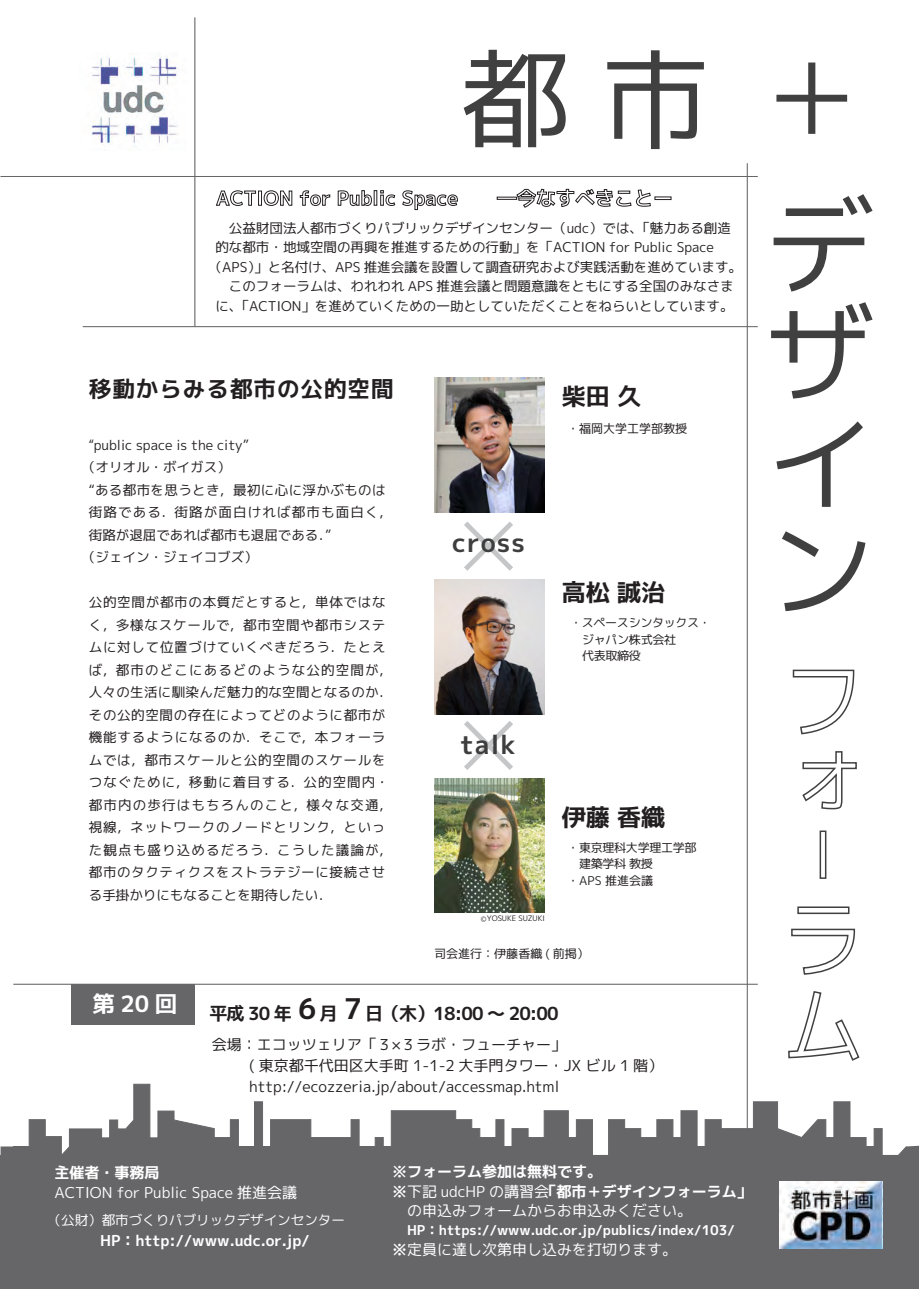
<style>
.page{position:relative;width:919px;height:1289px;background:#fff}
.page>*{position:absolute;margin:0;border:0;box-sizing:border-box;transform-origin:0 0}
.t1{font:25.65px "Mig Mix 1 P Bold";letter-spacing:.045em;color:#3e3e3f}
.t2{font:24px "Mig Mix 1 P Bold";color:#231f20}
.t3{font:22.5px "Mig Mix 1 P Bold";letter-spacing:.045em;color:#231f20}
.t4{font:22.5px "Mig Mix 1 P Bold";color:#fff}
.t5{font:18px "Mig Mix 1 P Bold";letter-spacing:-.05em;color:#231f20}
.t6{font:15px/21px "Mig Mix 1 P Regular";color:#231f20}
.t7{font:15px/19.5px "Mig Mix 1 P Bold";color:#fff}
.t8{font:15px "Mig Mix 1 P Regular";color:#fff}
.t9{font:13.5px/22.5px "Mig Mix 1 P Regular";letter-spacing:.055em;color:#231f20}
.t10{font:13.5px "Mig Mix 1 P Regular";color:#231f20}
.t11{font:13.5px "Mig Mix 1 P Bold";color:#fff}
.t12{font:13.5px "Mig Mix 1 P Regular";color:#fff}
.t13{font:13.5px "Mig Mix 1 P Regular";letter-spacing:.025em;color:#231f20}
.t14{font:13.5px "Mig Mix 1 P Regular";letter-spacing:.085em;color:#231f20}
.t15{font:12.3px "Mig Mix 1 P Regular";color:#231f20}
.t16{font:12px/16.5px "Mig Mix 1 P Regular";letter-spacing:-.025em;color:#231f20}
.t17{font:12px "Mig Mix 1 P Regular";color:#231f20}
.t18{font:7.5px "Mig Mix 1 P Regular";color:#231f20}
.s1{font-family:"Koz Go Pr 6 N"}
.s2{font-size:28.5px}
.s3{font-family:"Mig Mix 1 P Regular"}
.s4{font-family:"Mig Mix 1 P Bold"}
</style>
<div class="page">
<div style="left:1px;top:1155px;width:917px;height:133px;background:#666568"></div>
<hr style="left:1px;top:176px;width:756px;height:1px;background:#666568">
<hr style="left:746px;top:163px;width:1px;height:1117px;background:#666568">
<hr style="left:194px;top:17px;width:1px;height:310px;background:#666568">
<hr style="left:83px;top:326px;width:674px;height:1px;background:#666568">
<hr style="left:13px;top:983px;width:744px;height:1px;background:#666568">
<svg style="left:13px;top:1083px;width:894px;height:72px"></svg>
<img style="left:434px;top:778px;width:111px;height:135px">
<img style="left:434px;top:378px;width:111px;height:134px">
<img style="left:434px;top:579px;width:111px;height:135px">
<svg style="left:464px;top:721px;width:49px;height:49px"></svg>
<div style="left:71px;top:984px;width:123px;height:40px;background:#666568"></div>
<svg style="left:463px;top:50px;width:102px;height:97px"></svg>
<svg style="left:607px;top:50px;width:96px;height:99px"></svg>
<svg style="left:776px;top:63px;width:71px;height:71px"></svg>
<svg style="left:773px;top:194px;width:99px;height:98px"></svg>
<svg style="left:771px;top:302px;width:101px;height:96px"></svg>
<svg style="left:776px;top:421px;width:86px;height:86px"></svg>
<svg style="left:782px;top:531px;width:83px;height:80px"></svg>
<svg style="left:216px;top:190px;width:40px;height:16px"></svg>
<div style="left:258px;top:191px;width:4px;height:14px;border:1px solid #231f20"></div>
<svg style="left:264px;top:190px;width:28px;height:16px"></svg>
<svg style="left:300px;top:190px;width:30px;height:16px"></svg>
<svg style="left:338px;top:190px;width:34px;height:16px"></svg>
<div style="left:374px;top:190px;width:3px;height:15px;border:1px solid #231f20"></div>
<svg style="left:380px;top:190px;width:15px;height:16px"></svg>
<svg style="left:402px;top:190px;width:56px;height:20px"></svg>
<svg style="left:516px;top:189px;width:134px;height:19px"></svg>
<div style="left:654px;top:197px;width:17px;height:3px;border:1px solid #231f20"></div>
<img style="left:90px;top:54px;width:88px;height:97px">
<img style="left:779px;top:1181px;width:103px;height:67px">
<svg style="left:792px;top:669px;width:63px;height:66px"></svg>
<svg style="left:802px;top:751px;width:55px;height:59px"></svg>
<div style="left:819px;top:830px;width:7px;height:48px;border:2px solid #404041"></div>
<svg style="left:791px;top:906px;width:64px;height:69px"></svg>
<svg style="left:788px;top:991px;width:72px;height:70px"></svg>
<svg style="left:464px;top:521px;width:49px;height:49px"></svg>
<p class="t10" style="left:215px;top:218px;width:517px">　公益財団法人都市づくりパブリックデザインセンター（udc）では、「魅力ある創造</p>
<p class="t10" style="left:215px;top:238px;width:500px">的な都市・地域空間の再興を推進するための行動」を「ACTION for Public Space</p>
<p class="t10" style="left:209px;top:257px;width:535px">（APS）」と名付け、APS 推進会議を設置して調査研究および実践活動を進めています。</p>
<p class="t10" style="left:215px;top:277px;width:519px">　このフォーラムは、われわれ APS 推進会議と問題意識をともにする全国のみなさま</p>
<p class="t10" style="left:215px;top:296px;width:519px">に、「ACTION」を進めていくための一助としていただくことをねらいとしています。</p>
<h3 class="t3" style="left:89px;top:372px;width:306px">移動からみる都市の公的空間</h3>
<p class="t10" style="left:89px;top:435px;width:162px"><span class="s1">“</span>public space is the city”</p>
<p class="t10" style="left:82px;top:457px;width:150px">（オリオル・ボイガス）</p>
<p class="t13" style="left:89px;top:480px;width:298px">“ある都市を思うとき，最初に心に浮かぶものは</p>
<p class="t14" style="left:89px;top:502px;width:305px">街路である．街路が面白ければ都市も面白く，</p>
<p class="t10" style="left:89px;top:525px;width:244px">街路が退屈であれば都市も退屈である．”</p>
<p class="t10" style="left:82px;top:547px;width:177px">（ジェイン・ジェイコブズ）</p>
<p class="t9" style="left:89px;top:591px;width:305px">公的空間が都市の本質だとすると，単体ではなく，多様なスケールで，都市空間や都市システムに対して位置づけていくべきだろう．たとえば，都市のどこにあるどのような公的空間が，人々の生活に馴染んだ魅力的な空間となるのか．その公的空間の存在によってどのように都市が機能するようになるのか．そこで，本フォーラムでは，都市スケールと公的空間のスケールをつなぐために，移動に着目する．公的空間内・都市内の歩行はもちろんのこと，様々な交通，視線，ネットワークのノードとリンク，といった観点も盛り込めるだろう．こうした議論が，都市のタクティクスをストラテジーに接続させる手掛かりにもなることを期待したい．</p>
<h2 class="t2" style="left:562px;top:379px;width:81px">柴田 久</h2>
<p class="t15" style="left:567px;top:419px;width:121px">・福岡大学工学部教授</p>
<h1 class="t1" style="left:452px;top:524px;width:74px">cross</h1>
<h2 class="t2" style="left:562px;top:575px;width:105px">高松 誠治</h2>
<p class="t16" style="left:582px;top:614px;width:130px;text-indent:-12px">・スペースシンタックス・ジャパン株式会社<br>代表取締役</p>
<h1 class="t1" style="left:460px;top:726px;width:58px">talk</h1>
<p class="t18" style="left:481px;top:913px;width:65px"><span class="s1">©</span>YOSUKE SUZUKI</p>
<h2 class="t2" style="left:562px;top:800px;width:105px">伊藤 香織</h2>
<p class="t16" style="left:567px;top:839px;width:131px">・東京理科大学理工学部</p>
<p class="t16" style="left:579px;top:855px;width:75px">建築学科 教授</p>
<p class="t16" style="left:567px;top:872px;width:87px">・APS 推進会議</p>
<p class="t17" style="left:434px;top:944px;width:156px">司会進行：伊藤香織 ( 前掲）</p>
<h3 class="t4" style="left:92px;top:988px;width:87px">第20回</h3>
<h3 class="t5" style="left:209px;top:1000px;width:351px">平成 30 年 <span class="s2">6</span> 月 <span class="s2">7</span> 日（木）18:00 ～ 20:00</h3>
<p class="t6" style="left:249px;top:1033px;width:415px;text-indent:-38px">会場：エコッツェリア「３×３ラボ・フューチャー」<br>( 東京都千代田区大手町 1-1-2 大手門タワー・JX ビル 1 階）http://ecozzeria.jp/about/accessmap.html</p>
<p class="t7" style="left:54px;top:1163px;width:106px">主催者・事務局</p>
<p class="t8" style="left:54px;top:1181px;width:244px">ACTION for Public Space 推進会議</p>
<p class="t12" style="left:48px;top:1209px;width:298px">（公財）都市づくりパブリックデザインセンター</p>
<p class="t7" style="left:100px;top:1230px;width:211px">HP：http://www.udc.or.jp/</p>
<p class="t7" style="left:392px;top:1162px;width:361px">※フォーラム参加は無料です。<br>※<span class="s3">下記 udcHP の講習会</span>「都市＋デザインフォーラム」</p>
<p class="t8" style="left:407px;top:1200px;width:286px">の申込みフォームからお申込みください。</p>
<p class="t11" style="left:407px;top:1219px;width:329px">HP：https://www.udc.or.jp/publics/index/103/</p>
<p class="t8" style="left:392px;top:1239px;width:286px"><span class="s4">※</span>定員に達し次第申し込みを打切ります。</p>
</div>
